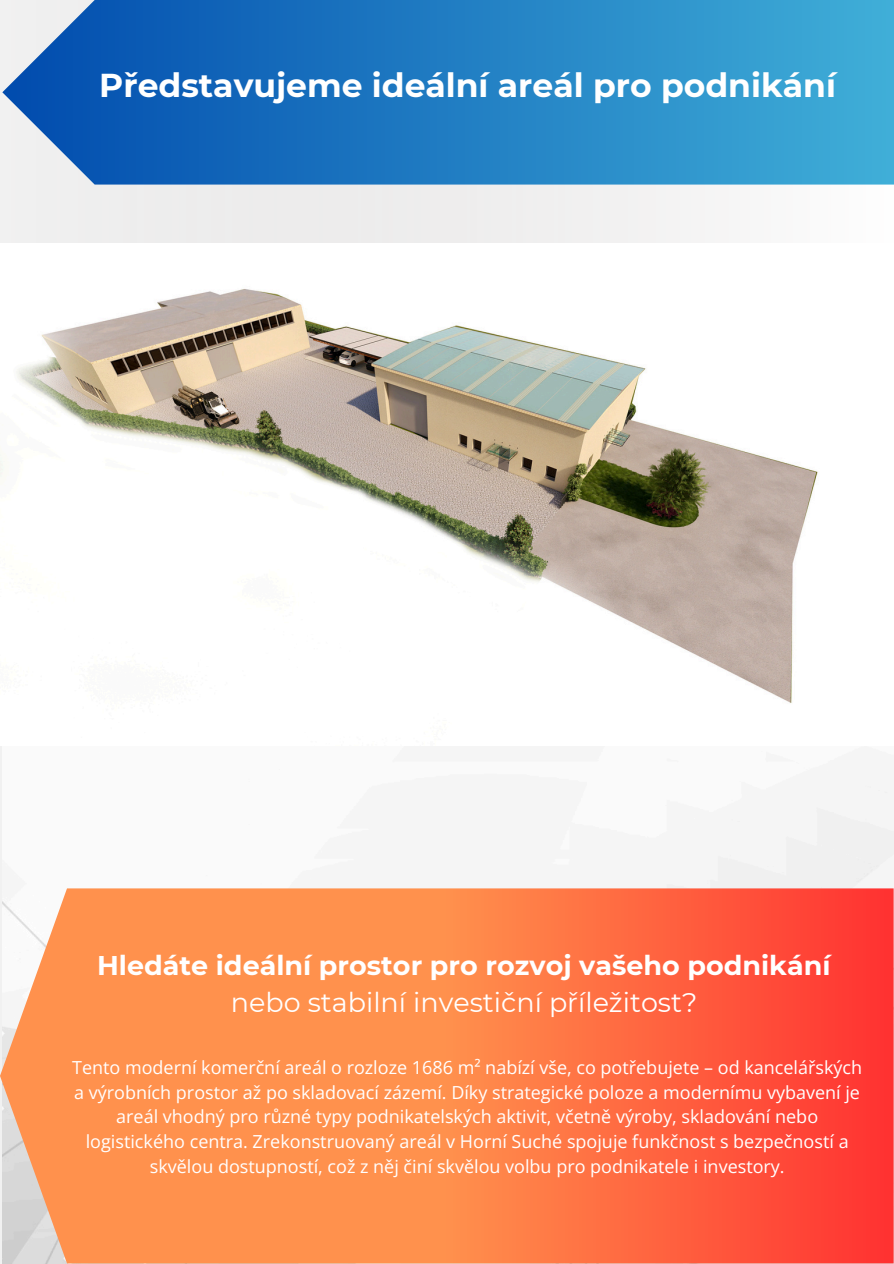
<style>
.page{position:relative;width:894px;height:1264px;background:#fff}
.page>*{position:absolute;margin:0;border:0;box-sizing:border-box;transform-origin:0 0}
.t1{font:700 33px "Montserrat";color:#fff}
.t2{font:700 27px/37.2px "Montserrat";color:#fff;text-align:center}
.t3{font:18px/24.8px "Open Sans";color:#fff;text-align:center}
.s1{font-weight:400}
</style>
<div class="page">
<div style="left:0;top:0;width:893px;height:1263px;background:linear-gradient(to right,#e8e8e9,#f4f5f6)"></div>
<img style="left:2px;top:745px;width:891px;height:143px">
<svg style="left:0;top:888px;width:893px;height:375px;background:#fe7c4b"></svg>
<svg style="left:2px;top:0;width:891px;height:184px;background:#2d85c6"></svg>
<img style="left:0;top:243px;width:893px;height:502px">
<p class="t1" style="left:99px;top:65px;width:738px">Představujeme ideální areál pro podnikání</p>
<h1 class="t2" style="left:97px;top:946px;width:734px">Hledáte ideální prostor pro rozvoj vašeho podnikání <span class="s1">nebo stabilní investiční příležitost?</span></h1>
<p class="t3" style="left:72px;top:1054px;width:791px">Tento moderní komerční areál o rozloze 1686 m² nabízí vše, co potřebujete – od kancelářských a výrobních prostor až po skladovací zázemí. Díky strategické poloze a modernímu vybavení je areál vhodný pro různé typy podnikatelských aktivit, včetně výroby, skladování nebo logistického centra. Zrekonstruovaný areál v Horní Suché spojuje funkčnost s bezpečností a skvělou dostupností, což z něj činí skvělou volbu pro podnikatele i investory.</p>
</div>
